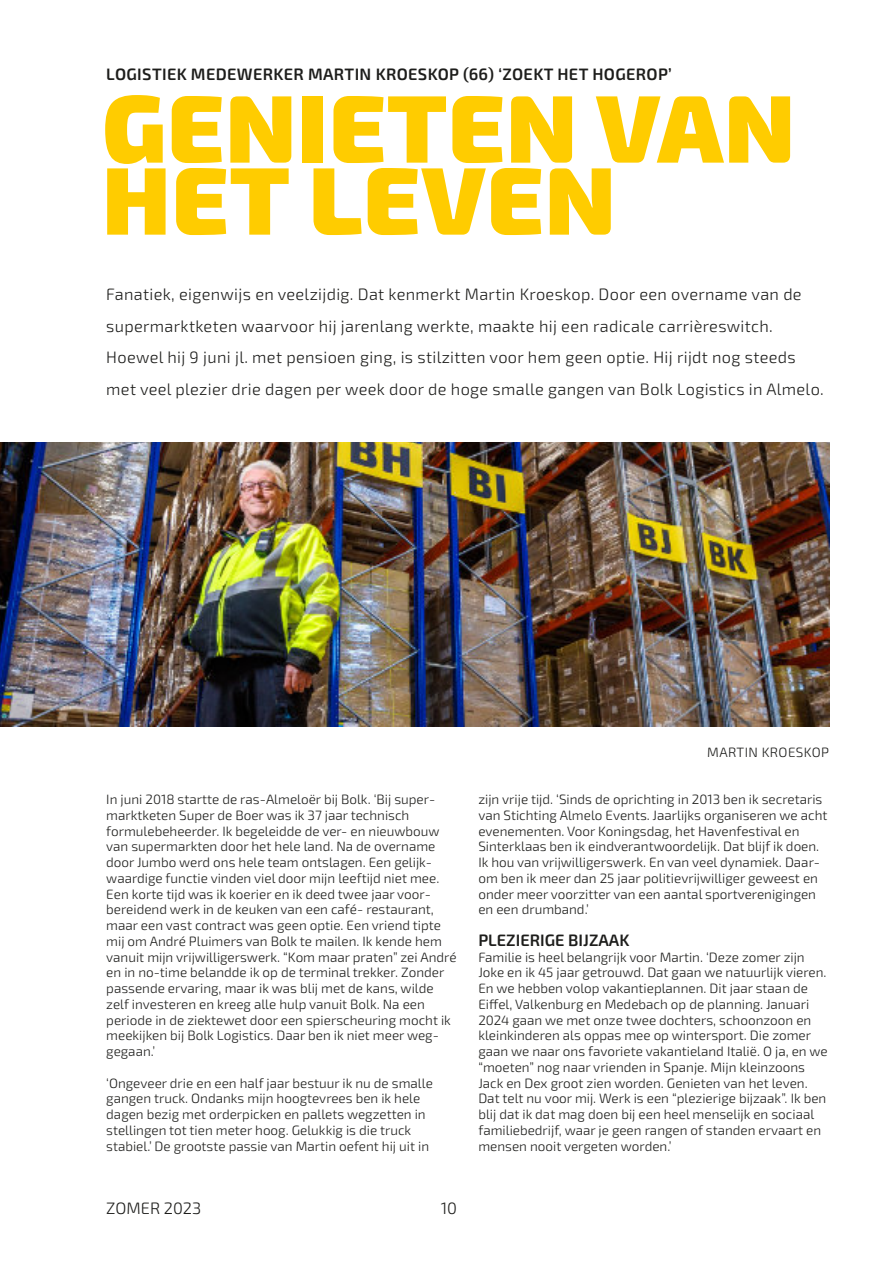
<style>
.page{position:relative;width:893px;height:1263px;background:#fff}
.page>*{position:absolute;margin:0;border:0;box-sizing:border-box;transform-origin:0 0}
.t1{font:900 96px/72px "Exo 2.0";letter-spacing:.01em;color:#fc0}
.t2{font:300 16.5px/31.5px "Exo 2.0";letter-spacing:.02em;color:#1d1d1b}
.t3{font:600 16.5px "Exo 2.0";letter-spacing:.02em;color:#1d1d1b}
.t4{font:600 16.5px "Exo 2.0";color:#1d1d1b}
.t5{font:300 16.5px "Exo 2.0";color:#1d1d1b}
.t6{font:300 13.5px/15.8px "Exo 2.0";color:#1d1d1b}
.t7{font:300 13.5px "Exo 2.0";letter-spacing:.03em;color:#1d1d1b}
</style>
<div class="page">
<img style="left:0;top:442px;width:829px;height:284px">
<p class="t3" style="left:106px;top:68px;width:567px">LOGISTIEK MEDEWERKER MARTIN KROESKOP (66) ‘ZOEKT HET HOGEROP’</p>
<h1 class="t1" style="left:102px;top:102px;width:694px">GENIETEN VAN<br>HET LEVEN</h1>
<p class="t2" style="left:106px;top:280px;width:719px">Fanatiek, eigenwijs en veelzijdig. Dat kenmerkt Martin Kroeskop. Door een overname van de supermarktketen waarvoor hij jarenlang werkte, maakte hij een radicale carrièreswitch.<br>Hoewel hij 9 juni jl. met pensioen ging, is stilzitten voor hem geen optie. Hij rijdt nog steeds met veel plezier drie dagen per week door de hoge smalle gangen van Bolk Logistics in Almelo.</p>
<p class="t6" style="left:106px;top:793px;width:352px">In juni 2018 startte de ras-Almeloër bij Bolk. ‘Bij super&shy;marktketen Super de Boer was ik 37 jaar technisch formulebeheerder. Ik begeleidde de ver- en nieuwbouw van supermarkten door het hele land. Na de overname door Jumbo werd ons hele team ontslagen. Een gelijk&shy;waardige functie vinden viel door mijn leeftijd niet mee.<br>Een korte tijd was ik koerier en ik deed twee jaar voor&shy;bereidend werk in de keuken van een café- restaurant, maar een vast contract was geen optie. Een vriend tipte mij om André Pluimers van Bolk te mailen. Ik kende hem vanuit mijn vrijwilligerswerk. “Kom maar praten” zei André en in no-time belandde ik op de terminal trekker. Zonder passende ervaring, maar ik was blij met de kans, wilde zelf investeren en kreeg alle hulp vanuit Bolk. Na een periode in de ziektewet door een spierscheuring mocht ik meekijken bij Bolk Logistics. Daar ben ik niet meer weg&shy;gegaan.’</p>
<p class="t6" style="left:106px;top:1076px;width:328px">‘Ongeveer drie en een half jaar bestuur ik nu de smalle gangen truck. Ondanks mijn hoogtevrees ben ik hele dagen bezig met orderpicken en pallets wegzetten in stellingen tot tien meter hoog. Gelukkig is die truck stabiel.’ De grootste passie van Martin oefent hij uit in</p>
<p class="t5" style="left:106px;top:1202px;width:96px">ZOMER 2023</p>
<p class="t2" style="left:441px;top:1194px;width:18px">10</p>
<p class="t7" style="left:707px;top:747px;width:123px">MARTIN KROESKOP</p>
<p class="t6" style="left:478px;top:793px;width:351px">zijn vrije tijd. ‘Sinds de oprichting in 2013 ben ik secretaris van Stichting Almelo Events. Jaarlijks organiseren we acht evenementen. Voor Koningsdag, het Havenfestival en Sinterklaas ben ik eindverantwoordelijk. Dat blijf ik doen.<br>Ik hou van vrijwilligerswerk. En van veel dynamiek. Daar&shy;om ben ik meer dan 25 jaar politievrijwilliger geweest en onder meer voorzitter van een aantal sportverenigingen en een drumband.’</p>
<p class="t4" style="left:478px;top:934px;width:153px">PLEZIERIGE BIJZAAK</p>
<p class="t6" style="left:478px;top:950px;width:351px">Familie is heel belangrijk voor Martin. ‘Deze zomer zijn Joke en ik 45 jaar getrouwd. Dat gaan we natuurlijk vieren.<br>En we hebben volop vakantieplannen. Dit jaar staan de Eiffel, Valkenburg en Medebach op de planning. Januari 2024 gaan we met onze twee dochters, schoonzoon en kleinkinderen als oppas mee op wintersport. Die zomer gaan we naar ons favoriete vakantieland Italië. O ja, en we “moeten” nog naar vrienden in Spanje. Mijn kleinzoons Jack en Dex groot zien worden. Genieten van het leven.<br>Dat telt nu voor mij. Werk is een “plezierige bijzaak”. Ik ben blij dat ik dat mag doen bij een heel menselijk en sociaal familiebedrijf, waar je geen rangen of standen ervaart en mensen nooit vergeten worden.’</p>
</div>
